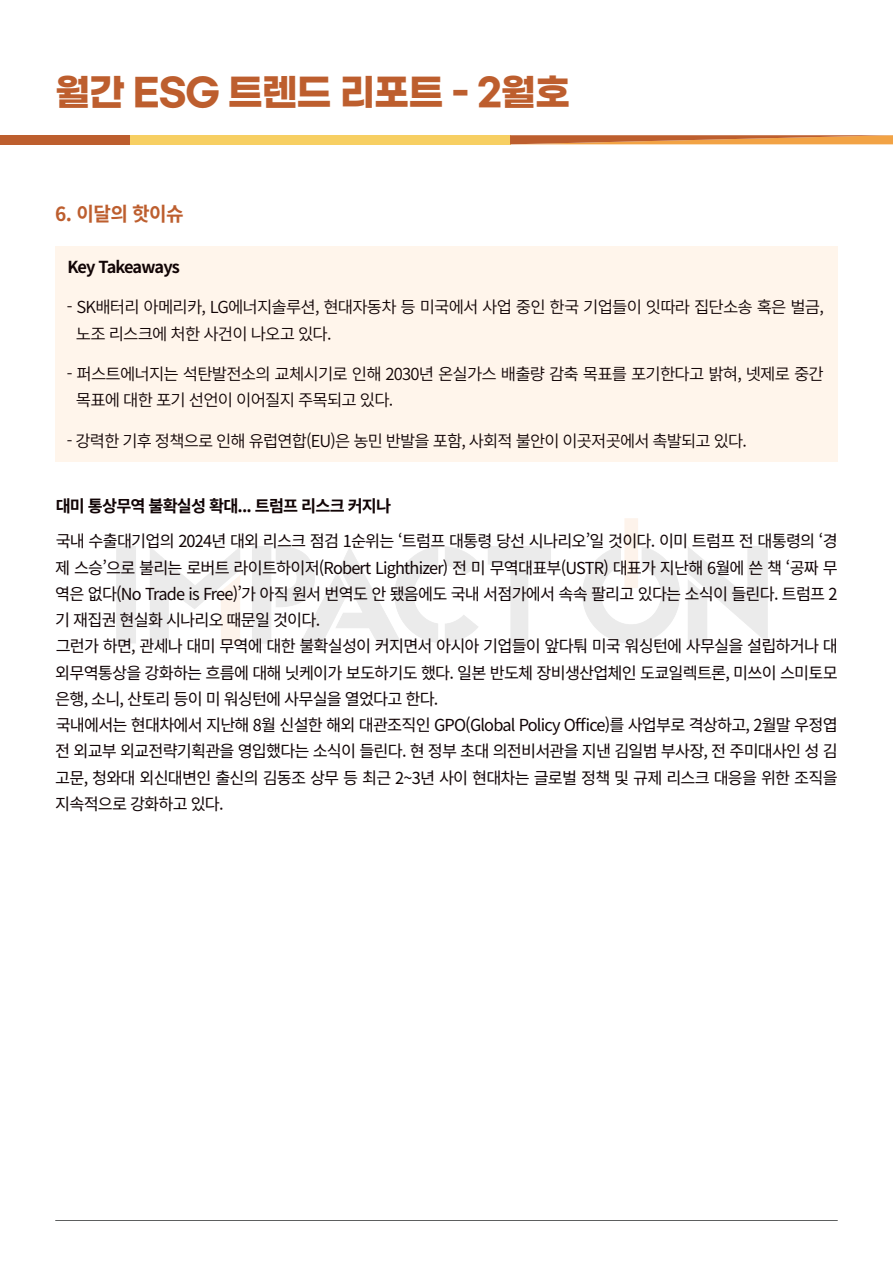
<style>
.page{position:relative;width:893px;height:1263px;background:#fff}
.page>*{position:absolute;margin:0;border:0;box-sizing:border-box;transform-origin:0 0}
.t1{font:700 37.5px "Gmarket Sans";letter-spacing:-.03em;color:#bd5e2e}
.t2{font:700 19.5px "Source Han Sans K";letter-spacing:-.03em;color:#bd5e2e}
.t3{font:16.5px/26.2px "Noto Sans KR";letter-spacing:-.05em;color:#110405;text-align:justify}
.t4{font:16.5px/26.2px "Source Han Sans K";letter-spacing:-.05em;color:#110405}
.t5{font:700 16.5px "Noto Sans KR";letter-spacing:-.05em;color:#110405}
.t6{font:700 16.5px "Source Han Sans K";letter-spacing:-.06em;color:#110405}
</style>
<div class="page">
<div style="left:128px;top:135px;width:383px;height:9px;background:#f7cf63"></div>
<svg style="left:510px;top:135px;width:383px;height:9px;background:#d78341"></svg>
<div style="left:0;top:135px;width:130px;height:9px;background:#bd5e2e"></div>
<hr style="left:55px;top:1220px;width:783px;height:1px;background:#030505">
<div style="left:55px;top:247px;width:783px;height:215px;background:#fff5eb"></div>
<h1 class="t1" style="left:55px;top:72px;width:517px">월간 ESG 트렌드 리포트 - 2월호</h1>
<p class="t2" style="left:55px;top:203px;width:130px">6. 이달의 핫이슈</p>
<p class="t6" style="left:67px;top:257px;width:114px">Key Takeaways</p>
<p class="t4" style="left:76px;top:295px;width:749px;text-indent:-9px">- SK배터리 아메리카, LG에너지솔루션, 현대자동차 등 미국에서 사업 중인 한국 기업들이 잇따라 집단소송 혹은 벌금, 노조 리스크에 처한 사건이 나오고 있다.</p>
<p class="t4" style="left:76px;top:361px;width:749px;text-indent:-9px">- 퍼스트에너지는 석탄발전소의 교체시기로 인해 2030년 온실가스 배출량 감축 목표를 포기한다고 밝혀, 넷제로 중간 목표에 대한 포기 선언이 이어질지 주목되고 있다.</p>
<p class="t4" style="left:67px;top:428px;width:681px">- 강력한 기후 정책으로 인해 유럽연합(EU)은 농민 반발을 포함, 사회적 불안이 이곳저곳에서 촉발되고 있다.</p>
<p class="t5" style="left:56px;top:497px;width:337px">대미 통상무역 불확실성 확대... 트럼프 리스크 커지나</p>
<p class="t3" style="left:55px;top:528px;width:784px">국내 수출대기업의 2024년 대외 리스크 점검 1순위는 ‘트럼프 대통령 당선 시나리오’일 것이다. 이미 트럼프 전 대통령의 ‘경 제 스승’으로 불리는 로버트 라이트하이저(Robert Lighthizer) 전 미 무역대표부(USTR) 대표가 지난해 6월에 쓴 책 ‘공짜 무 역은 없다(No Trade is Free)’가 아직 원서 번역도 안 됐음에도 국내 서점가에서 속속 팔리고 있다는 소식이 들린다. 트럼프 2 기 재집권 현실화 시나리오 때문일 것이다.</p>
<p class="t3" style="left:55px;top:633px;width:784px">그런가 하면, 관세나 대미 무역에 대한 불확실성이 커지면서 아시아 기업들이 앞다퉈 미국 워싱턴에 사무실을 설립하거나 대 외무역통상을 강화하는 흐름에 대해 닛케이가 보도하기도 했다. 일본 반도체 장비생산업체인 도쿄일렉트론, 미쓰이 스미토모 은행, 소니, 산토리 등이 미 워싱턴에 사무실을 열었다고 한다.</p>
<p class="t3" style="left:55px;top:712px;width:784px">국내에서는 현대차에서 지난해 8월 신설한 해외 대관조직인 GPO(Global Policy Office)를 사업부로 격상하고, 2월말 우정엽 전 외교부 외교전략기획관을 영입했다는 소식이 들린다. 현 정부 초대 의전비서관을 지낸 김일범 부사장, 전 주미대사인 성 김 고문, 청와대 외신대변인 출신의 김동조 상무 등 최근 2~3년 사이 현대차는 글로벌 정책 및 규제 리스크 대응을 위한 조직을 지속적으로 강화하고 있다.</p>
</div>
